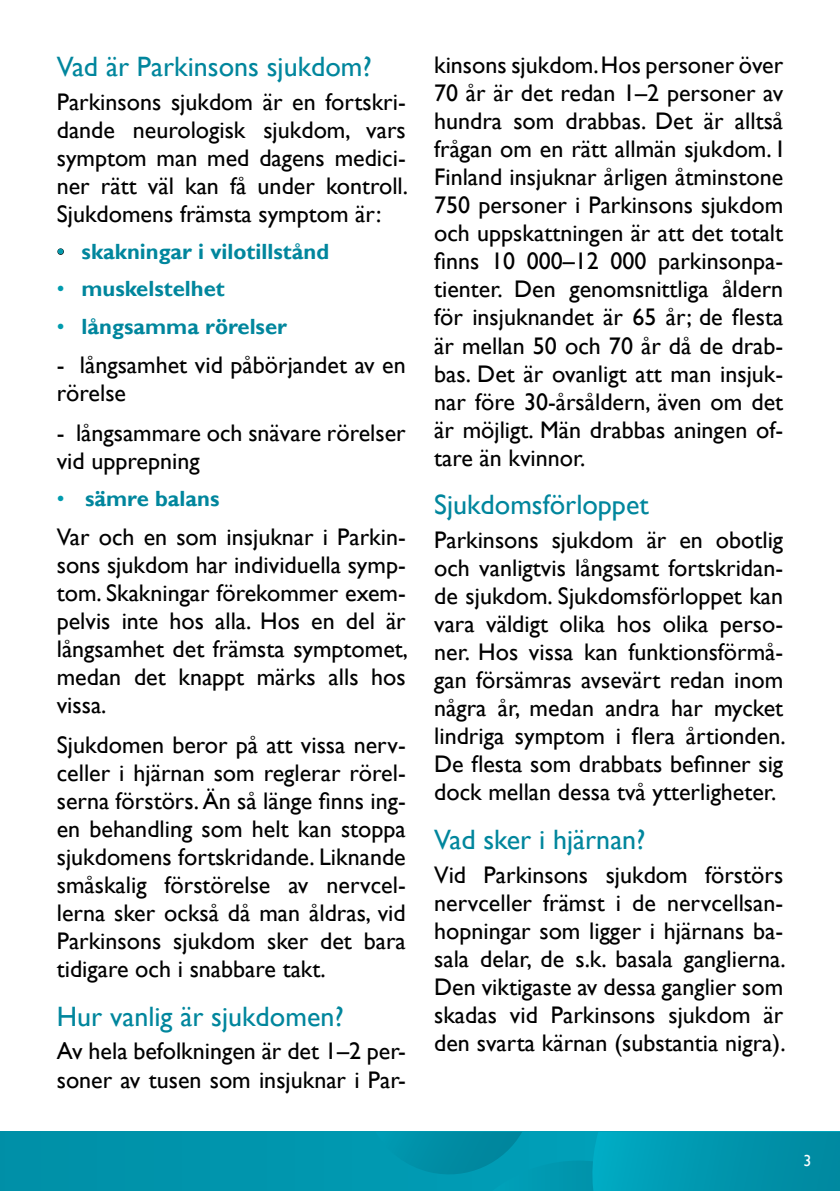
<style>
.page{position:relative;width:840px;height:1191px;background:#fff}
.page>*{position:absolute;margin:0;border:0;box-sizing:border-box;transform-origin:0 0}
.t1{font:28px "Gill Sans";color:#00869d}
.t2{font:24px/28px "Gill Sans";color:#000;text-align:justify}
.t3{font:700 22px "Gill Sans";color:#00869d}
.t4{font:16px "Gill Sans";color:#fff}
.s1{font-weight:400;color:#009bae}
</style>
<div class="page">
<div style="left:0;top:1131px;width:839px;height:60px;background:#0094ac"></div>
<svg style="left:447px;top:1131px;width:392px;height:60px"></svg>
<svg style="left:57px;top:248px;width:7px;height:7px"></svg>
<p class="t1" style="left:57px;top:50px;width:316px">Vad är Parkinsons sjukdom?</p>
<p class="t2" style="left:57px;top:88px;width:353px">Parkinsons sjukdom är en fortskri&shy;dande neurologisk sjukdom, vars symptom man med dagens medici&shy;ner rätt väl kan få under kontroll.<br>Sjukdomens främsta symptom är:</p>
<p class="t3" style="left:57px;top:238px;width:274px"><span class="s1">•</span> skakningar i vilotillstånd</p>
<p class="t3" style="left:57px;top:276px;width:169px"><span class="s1">•</span> muskelstelhet</p>
<p class="t3" style="left:57px;top:313px;width:232px"><span class="s1">•</span> långsamma rörelser</p>
<p class="t2" style="left:57px;top:351px;width:350px">- långsamhet vid påbörjandet av en rörelse</p>
<p class="t2" style="left:57px;top:419px;width:350px">- långsammare och snävare rörelser vid upprepning</p>
<p class="t3" style="left:57px;top:485px;width:164px"><span class="s1">•</span> sämre balans</p>
<p class="t2" style="left:57px;top:523px;width:353px">Var och en som insjuknar i Parkin&shy;sons sjukdom har individuella symp&shy;tom. Skakningar förekommer exem&shy;pelvis inte hos alla. Hos en del är långsamhet det främsta symptomet, medan det knappt märks alls hos vissa.</p>
<p class="t2" style="left:57px;top:731px;width:350px">Sjukdomen beror på att vissa nerv&shy;celler i hjärnan som reglerar rörel&shy;serna förstörs. Än så länge finns ing&shy;en behandling som helt kan stoppa sjukdomens fortskridande. Liknande småskalig förstörelse av nervcel&shy;lerna sker också då man åldras, vid Parkinsons sjukdom sker det bara tidigare och i snabbare takt.</p>
<p class="t1" style="left:57px;top:1000px;width:288px">Hur vanlig är sjukdomen?</p>
<p class="t2" style="left:57px;top:1037px;width:350px">Av hela befolkningen är det 1–2 per&shy;soner av tusen som insjuknar i Par-</p>
<p class="t2" style="left:434px;top:52px;width:350px">kinsons sjukdom. Hos personer över 70 år är det redan 1–2 personer av hundra som drabbas. Det är alltså frågan om en rätt allmän sjukdom. I Finland insjuknar årligen åtminstone 750 personer i Parkinsons sjukdom och uppskattningen är att det totalt finns 10 000–12 000 parkinsonpa&shy;tienter. Den genomsnittliga åldern för insjuknandet är 65 år; de flesta är mellan 50 och 70 år då de drab&shy;bas. Det är ovanligt att man insjuk&shy;nar före 30-årsåldern, även om det är möjligt. Män drabbas aningen of&shy;tare än kvinnor.</p>
<p class="t1" style="left:434px;top:489px;width:216px">Sjukdomsförloppet</p>
<p class="t2" style="left:434px;top:526px;width:353px">Parkinsons sjukdom är en obotlig och vanligtvis långsamt fortskridan&shy;de sjukdom. Sjukdomsförloppet kan vara väldigt olika hos olika perso&shy;ner. Hos vissa kan funktionsförmå&shy;gan försämras avsevärt redan inom några år, medan andra har mycket lindriga symptom i flera årtionden.<br>De flesta som drabbats befinner sig dock mellan dessa två ytterligheter.</p>
<p class="t1" style="left:434px;top:823px;width:213px">Vad sker i hjärnan?</p>
<p class="t2" style="left:434px;top:861px;width:353px">Vid Parkinsons sjukdom förstörs nervceller främst i de nervcellsan&shy;hopningar som ligger i hjärnans ba&shy;sala delar, de s.k. basala ganglierna.<br>Den viktigaste av dessa ganglier som skadas vid Parkinsons sjukdom är den svarta kärnan (substantia nigra).</p>
<p class="t4" style="left:803px;top:1150px;width:9px">3</p>
</div>
